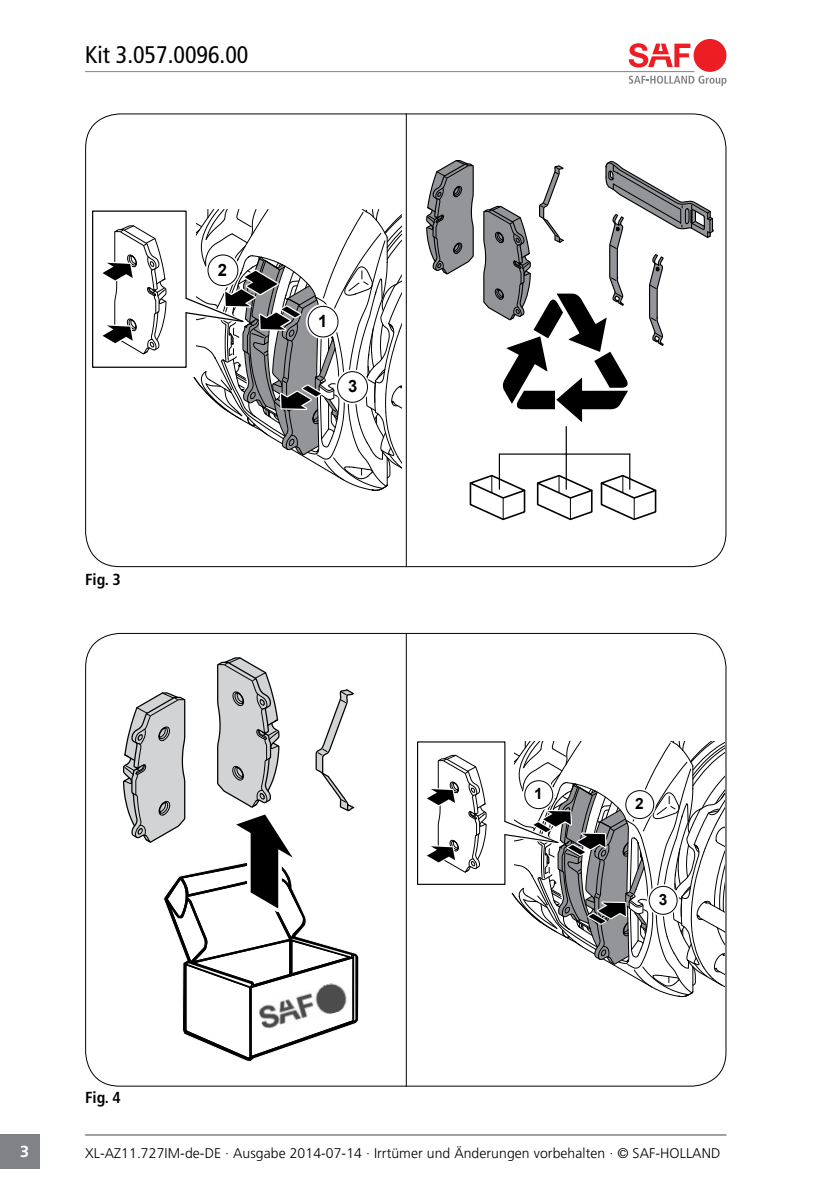
<style>
.page{position:relative;width:840px;height:1191px;background:#fff}
.page>*{position:absolute;margin:0;border:0;box-sizing:border-box;transform-origin:0 0}
.t1{font:condensed 24px "Frutiger";color:#000}
.t2{font:700 17px "Arial";color:#000}
.t3{font:700 condensed 16px "Frutiger";color:#000}
.t4{font:700 16px "Frutiger LT Std";color:#fff}
.t5{font:700 15.6px "Arial";color:#000}
.t6{font:300 14px "Frutiger LT Std";letter-spacing:.005em;color:#000}
</style>
<div class="page">
<hr style="left:85px;top:1134px;width:641px;height:1px;background:#797979">
<hr style="left:85px;top:71px;width:609px;height:1px;background:#808285">
<svg style="left:628px;top:76px;width:98px;height:10px"></svg>
<div style="left:693px;top:39px;width:33px;height:33px;background:#ed1d24;border-radius:50%"></div>
<svg style="left:628px;top:43px;width:62px;height:24px"></svg>
<div style="left:0;top:1134px;width:40px;height:34px;background:#808285"></div>
<hr style="left:405px;top:113px;width:1px;height:454px;background:#000">
<svg style="left:92px;top:209px;width:309px;height:282px"></svg>
<svg style="left:335px;top:369px;width:34px;height:35px"></svg>
<div style="left:337px;top:372px;width:30px;height:30px;background:#fff;border-radius:50%"></div>
<div style="left:337px;top:371px;width:30px;height:31px;border:1px solid #000;border-radius:50%"></div>
<svg style="left:469px;top:474px;width:188px;height:47px"></svg>
<hr style="left:498px;top:454px;width:1px;height:35px;background:#000">
<hr style="left:565px;top:454px;width:1px;height:35px;background:#000">
<hr style="left:628px;top:454px;width:2px;height:35px;background:#000">
<hr style="left:499px;top:453px;width:130px;height:2px;background:#000">
<svg style="left:426px;top:160px;width:48px;height:115px"></svg>
<svg style="left:483px;top:161px;width:230px;height:293px"></svg>
<svg style="left:122px;top:657px;width:237px;height:404px"></svg>
<img style="left:256px;top:980px;width:94px;height:53px">
<svg style="left:417px;top:741px;width:306px;height:256px"></svg>
<svg style="left:522px;top:778px;width:32px;height:32px"></svg>
<div style="left:524px;top:780px;width:28px;height:28px;background:#fff;border-radius:50%"></div>
<div style="left:524px;top:780px;width:28px;height:29px;border:1px solid #000;border-radius:50%"></div>
<svg style="left:623px;top:788px;width:32px;height:32px"></svg>
<div style="left:625px;top:790px;width:28px;height:28px;background:#fff;border-radius:50%"></div>
<div style="left:625px;top:790px;width:28px;height:29px;border:1px solid #000;border-radius:50%"></div>
<svg style="left:646px;top:884px;width:32px;height:32px"></svg>
<div style="left:648px;top:886px;width:28px;height:28px;background:#fff;border-radius:50%"></div>
<div style="left:648px;top:886px;width:29px;height:28px;border:1px solid #000;border-radius:50%"></div>
<hr style="left:405px;top:633px;width:1px;height:453px;background:#000">
<h1 class="t1" style="left:85px;top:41px;width:165px">Kit 3.057.0096.00</h1>
<p class="t3" style="left:85px;top:570px;width:37px">Fig. 3</p>
<p class="t2" style="left:218px;top:258px;width:11px">2</p>
<p class="t2" style="left:318px;top:310px;width:11px">1</p>
<p class="t2" style="left:348px;top:375px;width:11px">3</p>
<p class="t3" style="left:85px;top:1087px;width:37px">Fig. 4</p>
<p class="t5" style="left:534px;top:783px;width:10px">1</p>
<p class="t5" style="left:634px;top:793px;width:10px">2</p>
<p class="t5" style="left:658px;top:889px;width:10px">3</p>
<p class="t4" style="left:20px;top:1142px;width:10px">3</p>
<p class="t6" style="left:85px;top:1144px;width:636px">XL-AZ11.727IM-de-DE · Ausgabe 2014-07-14 · Irrtümer und Änderungen vorbehalten · © SAF-HOLLAND</p>
</div>
